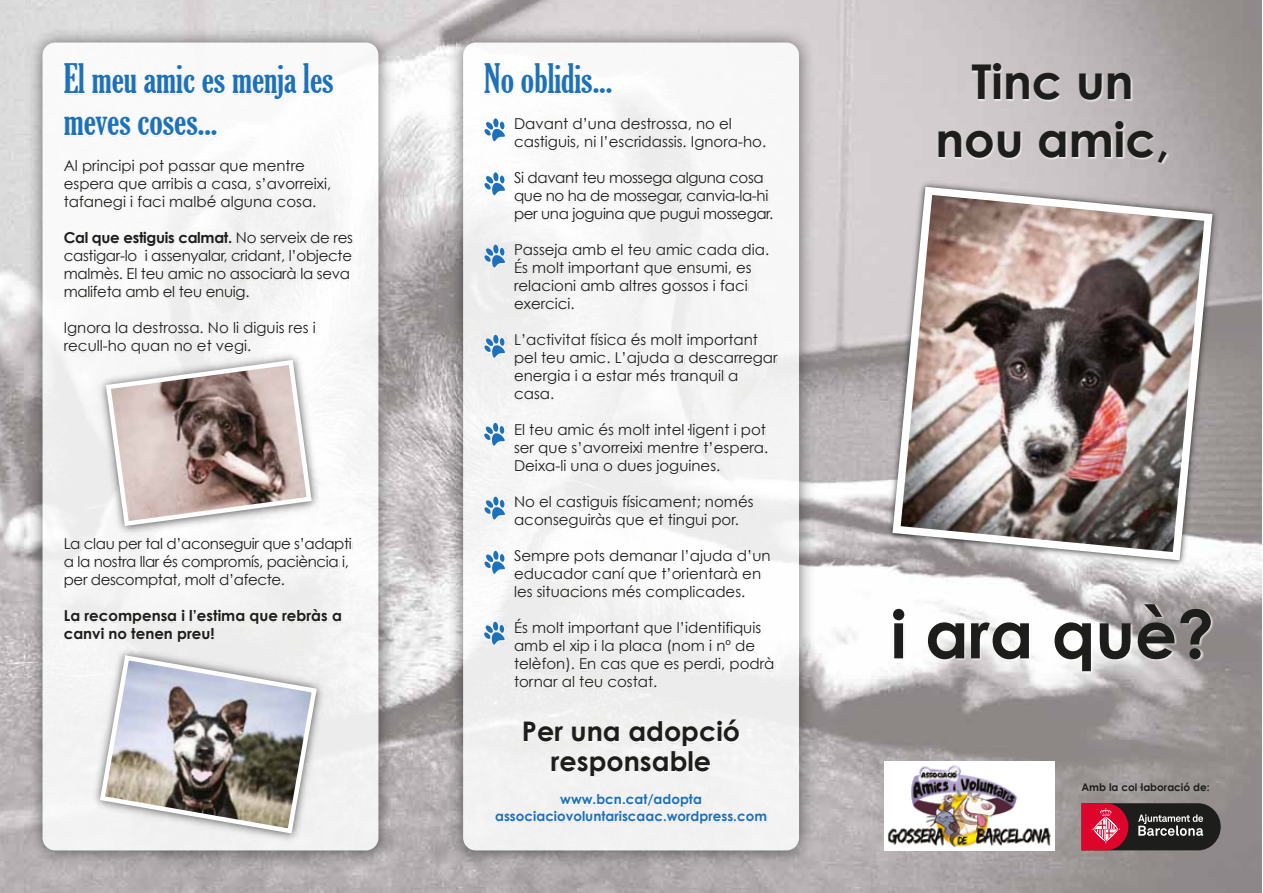
<style>
.page{position:relative;width:1263px;height:893px;background:#fff}
.page>*{position:absolute;margin:0;border:0;box-sizing:border-box;transform-origin:0 0}
.t1{font:700 66px "Century Gothic";color:#1d1d1b}
.t2{font:700 48px/57.6px "Century Gothic";color:#1d1d1b;text-align:center}
.t3{font:extra-condensed 39px/42px "Gloucester";color:#1d71b8}
.t4{font:700 27px/30px "Century Gothic";color:#1d1d1b;text-align:center}
.t5{font:15px/18px "Century Gothic";color:#1d1d1b}
.t6{font:15px/18px "Century Gothic";letter-spacing:-.025em;color:#1d1d1b}
.t7{font:15px/18px "Century Gothic";letter-spacing:-.02em;color:#1d1d1b}
.t8{font:700 15px/18px "Century Gothic";color:#1d1d1b}
.t9{font:700 13.5px/16.2px "Century Gothic";color:#1d71b8;text-align:center}
.t10{font:700 10.5px "Century Gothic";color:#1d1d1b}
.s1{font-weight:700}
</style>
<div class="page">
<img style="left:0;top:0;width:1262px;height:893px">
<img style="left:20px;top:20px;width:381px;height:853px">
<div style="left:43px;top:43px;width:335px;height:807px;background:#f7f6f7;border-radius:13px"></div>
<img style="left:441px;top:20px;width:381px;height:853px">
<div style="left:463px;top:43px;width:336px;height:807px;background:#f5f4f4;border-radius:13px"></div>
<svg style="left:231px;top:831px;width:68px;height:5px"></svg>
<img style="left:483px;top:60px;width:300px;height:763px">
<img style="left:62px;top:65px;width:296px;height:766px">
<img style="left:483px;top:118px;width:24px;height:25px">
<svg style="left:484px;top:122px;width:22px;height:22px"></svg>
<div style="left:493px;top:118px;width:6px;height:9px;background:#1d71b8;border-radius:50%"></div>
<svg style="left:500px;top:121px;width:5px;height:9px"></svg>
<img style="left:483px;top:172px;width:24px;height:25px">
<svg style="left:484px;top:176px;width:22px;height:22px"></svg>
<div style="left:493px;top:172px;width:6px;height:9px;background:#1d71b8;border-radius:50%"></div>
<div style="left:500px;top:175px;width:5px;height:8px;background:#1d71b8;border-radius:50%"></div>
<img style="left:483px;top:244px;width:24px;height:25px">
<svg style="left:484px;top:248px;width:22px;height:22px"></svg>
<svg style="left:493px;top:244px;width:6px;height:10px"></svg>
<div style="left:500px;top:248px;width:5px;height:8px;background:#1d71b8;border-radius:50%"></div>
<img style="left:483px;top:334px;width:24px;height:25px">
<svg style="left:484px;top:338px;width:22px;height:22px"></svg>
<div style="left:493px;top:335px;width:6px;height:9px;background:#1d71b8;border-radius:50%"></div>
<div style="left:500px;top:338px;width:5px;height:8px;background:#1d71b8;border-radius:50%"></div>
<img style="left:483px;top:422px;width:23px;height:26px">
<svg style="left:484px;top:426px;width:22px;height:22px"></svg>
<div style="left:493px;top:423px;width:5px;height:9px;background:#1d71b8;border-radius:50%"></div>
<div style="left:499px;top:426px;width:5px;height:8px;background:#1d71b8;border-radius:50%"></div>
<img style="left:483px;top:496px;width:24px;height:25px">
<svg style="left:484px;top:500px;width:22px;height:22px"></svg>
<svg style="left:493px;top:496px;width:6px;height:10px"></svg>
<div style="left:500px;top:500px;width:5px;height:8px;background:#1d71b8;border-radius:50%"></div>
<img style="left:483px;top:550px;width:24px;height:26px">
<svg style="left:484px;top:554px;width:22px;height:22px"></svg>
<div style="left:493px;top:551px;width:6px;height:9px;background:#1d71b8;border-radius:50%"></div>
<div style="left:500px;top:554px;width:5px;height:8px;background:#1d71b8;border-radius:50%"></div>
<img style="left:483px;top:621px;width:23px;height:25px">
<svg style="left:484px;top:625px;width:22px;height:22px"></svg>
<div style="left:493px;top:622px;width:5px;height:9px;background:#1d71b8;border-radius:50%"></div>
<div style="left:499px;top:625px;width:5px;height:8px;background:#1d71b8;border-radius:50%"></div>
<svg style="left:1081px;top:803px;width:140px;height:47px;background:#6c343c"></svg>
<img style="left:884px;top:761px;width:170px;height:89px">
<img style="left:883px;top:186px;width:339px;height:383px">
<img style="left:888px;top:186px;width:328px;height:378px">
<img style="left:883px;top:56px;width:341px;height:130px">
<img style="left:883px;top:600px;width:341px;height:90px">
<h3 class="t3" style="left:64px;top:58px;width:271px">El meu amic es menja les meves coses...</h3>
<p class="t5" style="left:64px;top:156px;width:269px">Al principi pot passar que mentre espera que arribis a casa, s’avorreixi, tafanegi i faci malbé alguna cosa.</p>
<p class="t7" style="left:64px;top:228px;width:291px"><span class="s1">Cal que estiguis calmat.</span> No serveix de res castigar--lo i assenyalar, cridant, l’objecte malmès. El teu amic no associarà la seva malifeta amb el teu enuig.</p>
<p class="t5" style="left:64px;top:318px;width:254px">Ignora la destrossa. No li diguis res i recull--ho quan no et vegi.</p>
<p class="t6" style="left:64px;top:534px;width:290px">La clau per tal d’aconseguir que s’adapti a la nostra llar és compromís, paciència i, per descomptat, molt d’afecte.</p>
<p class="t8" style="left:64px;top:606px;width:280px">La recompensa i l’estima que rebràs a canvi no tenen preu!</p>
<h3 class="t3" style="left:484px;top:58px;width:130px">No oblidis...</h3>
<p class="t5" style="left:514px;top:114px;width:254px">Davant d’una destrossa, no el castiguis, ni l’escridassis. Ignora--ho.</p>
<p class="t6" style="left:514px;top:168px;width:261px">Si davant teu mossega alguna cosa que no ha de mossegar, canvia--la--hi per una joguina que pugui mossegar.</p>
<p class="t5" style="left:514px;top:240px;width:257px">Passeja amb el teu amic cada dia.<br>És molt important que ensumi, es relacioni amb altres gossos i faci exercici.</p>
<p class="t5" style="left:514px;top:330px;width:265px">L’activitat física és molt important pel teu amic. L’ajuda a descarregar energia i a estar més tranquil a casa.</p>
<p class="t5" style="left:514px;top:420px;width:256px">El teu amic és molt intel·ligent i pot ser que s’avorreixi mentre t’espera.<br>Deixa--li una o dues joguines.</p>
<p class="t5" style="left:514px;top:492px;width:241px">No el castiguis físicament; només aconseguiràs que et tingui por.</p>
<p class="t5" style="left:514px;top:546px;width:258px">Sempre pots demanar l’ajuda d’un educador caní que t’orientarà en les situacions més complicades.</p>
<p class="t5" style="left:514px;top:618px;width:262px">És molt important que l’identifiquis amb el xip i la placa (nom i nº de telèfon). En cas que es perdi, podrà tornar al teu costat.</p>
<h3 class="t4" style="left:522px;top:716px;width:220px">Per una adopció responsable</h3>
<p class="t9" style="left:495px;top:791px;width:273px">www.bcn.cat/adopta associaciovoluntariscaac.wordpress.com</p>
<h2 class="t2" style="left:935px;top:51px;width:236px">Tinc un nou amic,</h2>
<h1 class="t1" style="left:891px;top:592px;width:325px">i ara què?</h1>
<p class="t10" style="left:1081px;top:781px;width:130px">Amb la col·laboració de:</p>
</div>
